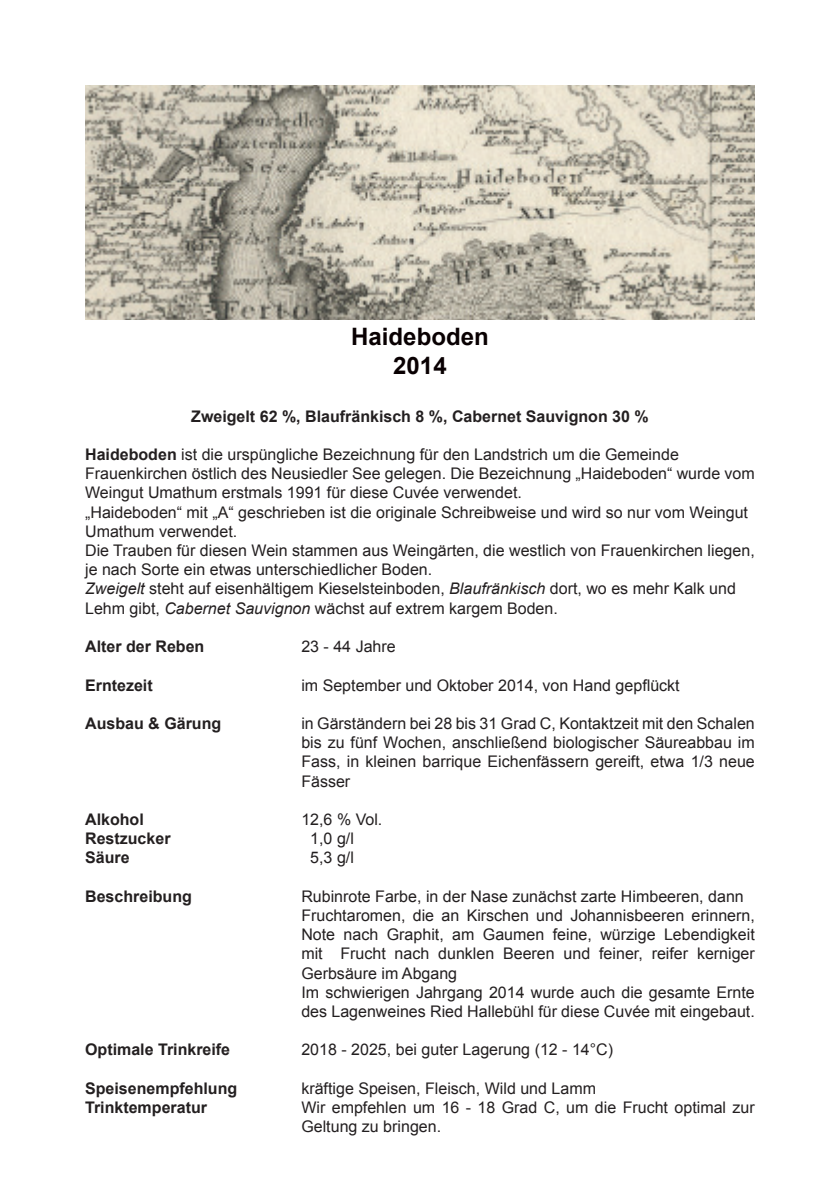
<style>
.page{position:relative;width:840px;height:1191px;background:#fff}
.page>*{position:absolute;margin:0;border:0;box-sizing:border-box;transform-origin:0 0}
.t1{font:700 24px/28.8px "Arial";color:#090002;text-align:center}
.t2{font:16px/19.2px "Arial";color:#231f20}
.t3{font:700 16px "Arial";color:#231f20}
.s1{font-weight:700}
.s2{font-style:italic}
</style>
<div class="page">
<img style="left:85px;top:85px;width:669px;height:234px">
<h1 class="t1" style="left:351px;top:323px;width:139px">Haideboden<br>2014</h1>
<p class="t3" style="left:191px;top:405px;width:459px">Zweigelt 62 %, Blaufränkisch 8 %, Cabernet Sauvignon 30 %</p>
<p class="t2" style="left:85px;top:445px;width:670px"><span class="s1">Haideboden</span> ist die urspüngliche Bezeichnung für den Landstrich um die Gemeinde Frauenkirchen östlich des Neusiedler See gelegen. Die Bezeichnung „Haideboden“ wurde vom Weingut Umathum erstmals 1991 für diese Cuvée verwendet.<br>„Haideboden“ mit „A“ geschrieben ist die originale Schreibweise und wird so nur vom Weingut Umathum verwendet.<br>Die Trauben für diesen Wein stammen aus Weingärten, die westlich von Frauenkirchen liegen, je nach Sorte ein etwas unterschiedlicher Boden.<br><span class="s2">Zweigelt</span> steht auf eisenhältigem Kieselsteinboden, <span class="s2">Blaufränkisch</span> dort, wo es mehr Kalk und Lehm gibt, <span class="s2">Cabernet Sauvignon</span> wächst auf extrem kargem Boden.</p>
<p class="t3" style="left:85px;top:636px;width:121px">Alter der Reben</p>
<p class="t2" style="left:301px;top:637px;width:96px">23 - 44 Jahre</p>
<p class="t3" style="left:85px;top:674px;width:69px">Erntezeit</p>
<p class="t2" style="left:301px;top:675px;width:379px">im September und Oktober 2014, von Hand gepflückt</p>
<p class="t3" style="left:85px;top:712px;width:138px">Ausbau &amp; Gärung</p>
<p class="t2" style="left:301px;top:714px;width:454px;text-align:justify">in Gärständern bei 28 bis 31 Grad C, Kontaktzeit mit den Schalen bis zu fünf Wochen, anschließend biologischer Säureabbau im Fass, in kleinen barrique Eichenfässern gereift, etwa 1/3 neue Fässer</p>
<p class="t3" style="left:85px;top:808px;width:60px">Alkohol</p>
<p class="t2" style="left:301px;top:810px;width:82px">12,6 % Vol.</p>
<p class="t3" style="left:85px;top:828px;width:87px">Restzucker</p>
<p class="t2" style="left:310px;top:829px;width:45px">1,0 g/l</p>
<p class="t3" style="left:85px;top:847px;width:46px">Säure</p>
<p class="t2" style="left:310px;top:848px;width:45px">5,3 g/l</p>
<p class="t3" style="left:85px;top:885px;width:108px">Beschreibung</p>
<p class="t2" style="left:301px;top:886px;width:454px">Rubinrote Farbe, in der Nase zunächst zarte Himbeeren, dann Fruchtaromen, die an Kirschen und Johannisbeeren erinnern, Note nach Graphit, am Gaumen feine, würzige Lebendigkeit mit Frucht nach dunklen Beeren und feiner, reifer kerniger Gerbsäure im Abgang<br>Im schwierigen Jahrgang 2014 wurde auch die gesamte Ernte des Lagenweines Ried Hallebühl für diese Cuvée mit eingebaut.</p>
<p class="t3" style="left:85px;top:1039px;width:146px">Optimale Trinkreife</p>
<p class="t2" style="left:301px;top:1040px;width:313px">2018 - 2025, bei guter Lagerung (12 - 14°C)</p>
<p class="t3" style="left:85px;top:1077px;width:154px">Speisenempfehlung</p>
<p class="t2" style="left:301px;top:1078px;width:296px">kräftige Speisen, Fleisch, Wild und Lamm</p>
<p class="t3" style="left:85px;top:1096px;width:123px">Trinktemperatur</p>
<p class="t2" style="left:301px;top:1098px;width:454px">Wir empfehlen um 16 - 18 Grad C, um die Frucht optimal zur<br>Geltung zu bringen.</p>
</div>
